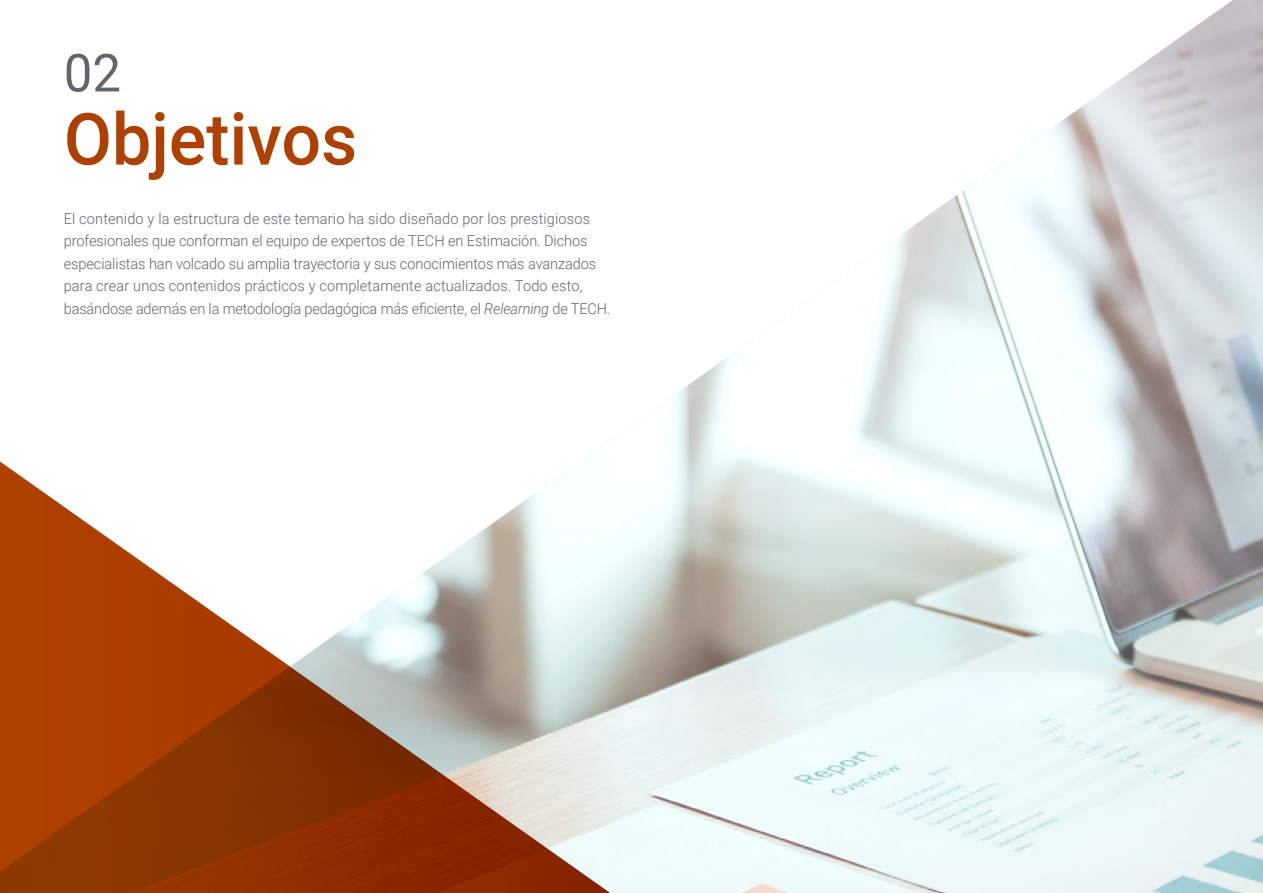
<style>
.page{position:relative;width:1263px;height:893px;background:#fff}
.page>*{position:absolute;margin:0;border:0;box-sizing:border-box;transform-origin:0 0}
.t1{font:500 72px "Roboto";color:#ae4000}
.t2{font:52.5px "Roboto";color:#61646a}
.t3{font:300 15px/22.5px "Roboto";letter-spacing:-.005em;color:#61646a}
.s1{font-style:italic}
</style>
<div class="page">
<img style="left:640px;top:0;width:623px;height:893px">
<svg style="left:0;top:461px;width:640px;height:432px"></svg>
<h2 class="t2" style="left:64px;top:36px;width:59px">02</h2>
<h1 class="t1" style="left:64px;top:89px;width:295px">Objetivos</h1>
<p class="t3" style="left:64px;top:207px;width:548px">El contenido y la estructura de este temario ha sido diseñado por los prestigiosos profesionales que conforman el equipo de expertos de TECH en Estimación. Dichos especialistas han volcado su amplia trayectoria y sus conocimientos más avanzados para crear unos contenidos prácticos y completamente actualizados. Todo esto, basándose además en la metodología pedagógica más eficiente, el <span class="s1">Relearning</span> de TECH.</p>
</div>
